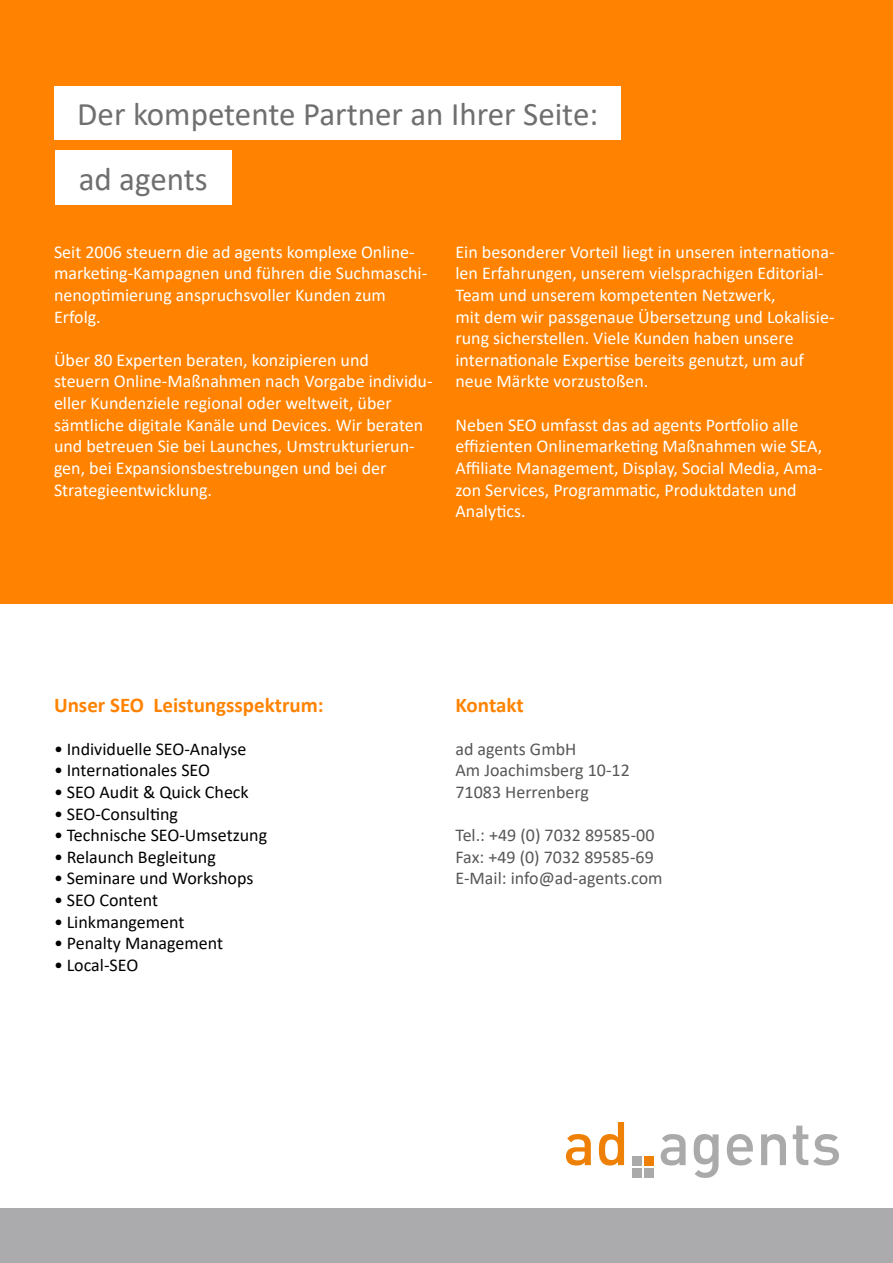
<style>
.page{position:relative;width:893px;height:1263px;background:#fff}
.page>*{position:absolute;margin:0;border:0;box-sizing:border-box;transform-origin:0 0}
.t1{font:33px/65.1px "Calibri";color:#706f6f}
.t2{font:700 21px "Calibri";color:#ff8300}
.t3{font:18px/21.6px "Calibri";color:#fff}
.t4{font:18px "Calibri";color:#000}
.t5{font:18px/21.6px "Calibri";color:#575756}
</style>
<div class="page">
<div style="left:0;top:1209px;width:893px;height:54px;background:#ababad"></div>
<div style="left:0;top:0;width:893px;height:603px;background:#ff8300"></div>
<div style="left:55px;top:86px;width:566px;height:53px;background:#fff"></div>
<div style="left:55px;top:151px;width:177px;height:54px;background:#fff"></div>
<svg style="left:566px;top:1134px;width:25px;height:31px"></svg>
<svg style="left:599px;top:1122px;width:25px;height:43px"></svg>
<svg style="left:661px;top:1134px;width:25px;height:31px"></svg>
<svg style="left:694px;top:1134px;width:25px;height:44px"></svg>
<svg style="left:727px;top:1134px;width:26px;height:31px"></svg>
<svg style="left:761px;top:1134px;width:25px;height:31px"></svg>
<svg style="left:793px;top:1125px;width:46px;height:40px"></svg>
<div style="left:632px;top:1156px;width:9px;height:9px;background:#abaaab"></div>
<div style="left:644px;top:1156px;width:9px;height:9px;background:#ee8005"></div>
<div style="left:632px;top:1168px;width:9px;height:9px;background:#abaaab"></div>
<div style="left:644px;top:1168px;width:9px;height:9px;background:#abaaab"></div>
<h1 class="t1" style="left:77px;top:81px;width:522px">Der kompetente Partner an Ihrer Seite: ad agents</h1>
<p class="t3" style="left:54px;top:241px;width:375px">Seit 2006 steuern die ad agents komplexe Online&shy;marketing-Kampagnen und führen die Suchmaschi&shy;nenoptimierung anspruchsvoller Kunden zum Erfolg.</p>
<p class="t3" style="left:54px;top:349px;width:380px">Über 80 Experten beraten, konzipieren und<br>steuern Online-Maßnahmen nach Vorgabe individu&shy;eller Kundenziele regional oder weltweit, über sämtliche digitale Kanäle und Devices. Wir beraten und betreuen Sie bei Launches, Umstrukturierun&shy;gen, bei Expansionsbestrebungen und bei der Strategieentwicklung.</p>
<p class="t3" style="left:455px;top:241px;width:381px">Ein besonderer Vorteil liegt in unseren internationa&shy;len Erfahrungen, unserem vielsprachigen Editorial-Team und unserem kompetenten Netzwerk,<br>mit dem wir passgenaue Übersetzung und Lokalisie&shy;rung sicherstellen. Viele Kunden haben unsere internationale Expertise bereits genutzt, um auf neue Märkte vorzustoßen.</p>
<p class="t3" style="left:455px;top:413px;width:369px">Neben SEO umfasst das ad agents Portfolio alle effizienten Onlinemarketing Maßnahmen wie SEA, Affiliate Management, Display, Social Media, Ama&shy;zon Services, Programmatic, Produktdaten und Analytics.</p>
<p class="t2" style="left:54px;top:690px;width:271px">Unser SEO Leistungsspektrum:</p>
<p class="t4" style="left:54px;top:738px;width:194px">• Individuelle SEO-Analyse</p>
<p class="t4" style="left:54px;top:759px;width:158px">• Internationales SEO</p>
<p class="t4" style="left:54px;top:781px;width:196px">• SEO Audit &amp; Quick Check</p>
<p class="t4" style="left:54px;top:803px;width:126px">• SEO-Consulting</p>
<p class="t4" style="left:54px;top:824px;width:215px">• Technische SEO-Umsetzung</p>
<p class="t4" style="left:54px;top:846px;width:163px">• Relaunch Begleitung</p>
<p class="t4" style="left:54px;top:867px;width:201px">• Seminare und Workshops</p>
<p class="t4" style="left:54px;top:889px;width:106px">• SEO Content</p>
<p class="t4" style="left:54px;top:911px;width:132px">• Linkmangement</p>
<p class="t4" style="left:54px;top:932px;width:171px">• Penalty Management</p>
<p class="t4" style="left:54px;top:954px;width:86px">• Local-SEO</p>
<p class="t2" style="left:455px;top:690px;width:70px">Kontakt</p>
<p class="t5" style="left:455px;top:737px;width:176px">ad agents GmbH<br>Am Joachimsberg 10-12<br>71083 Herrenberg</p>
<p class="t5" style="left:455px;top:824px;width:209px">Tel.: +49 (0) 7032 89585-00<br>Fax: +49 (0) 7032 89585-69<br>E-Mail: info@ad-agents.com</p>
</div>
